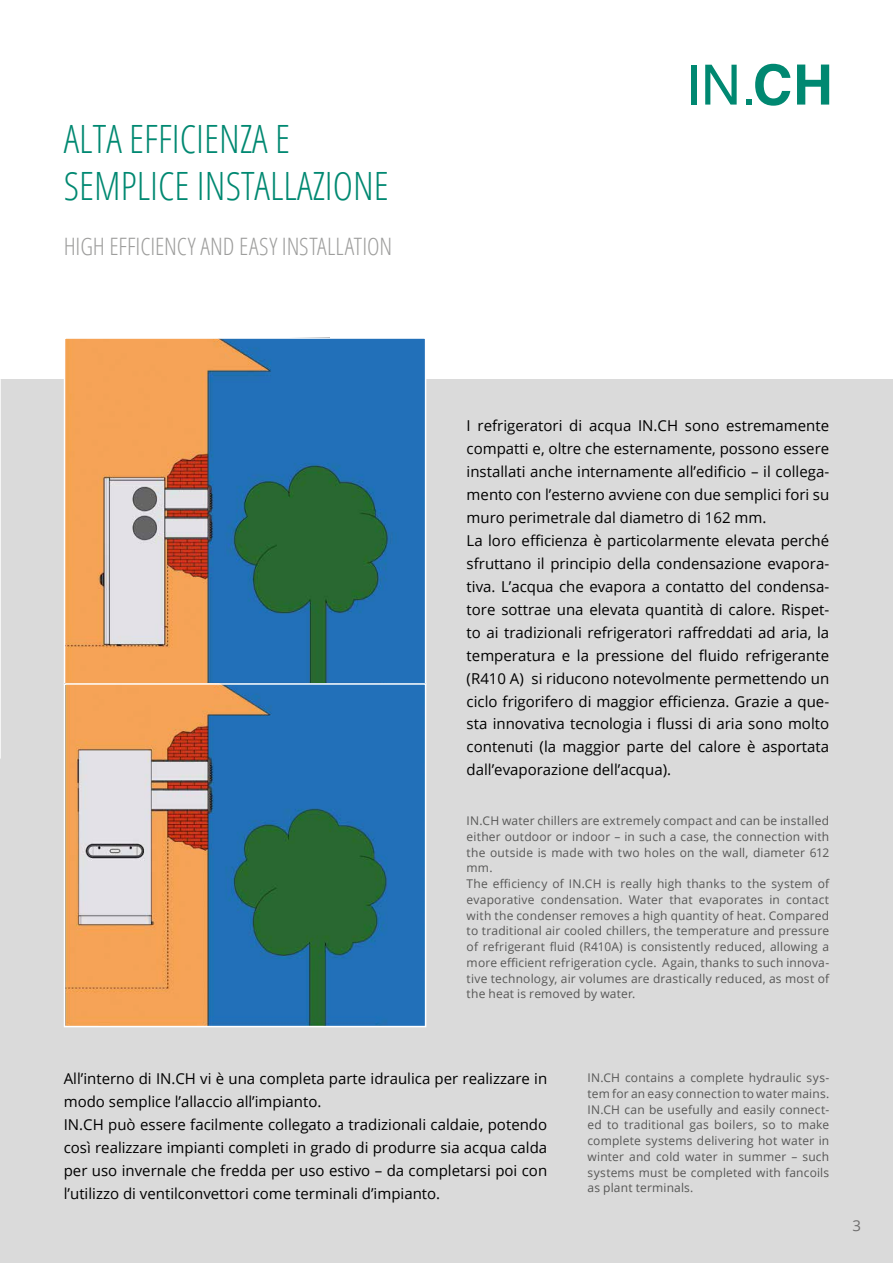
<style>
.page{position:relative;width:893px;height:1263px;background:#fff}
.page>*{position:absolute;margin:0;border:0;box-sizing:border-box;transform-origin:0 0}
.t1{font:300 condensed 39px/46.8px "Open Sans";color:#008871}
.t2{font:300 condensed 24px "Open Sans";letter-spacing:-.005em;color:#9d9d9c}
.t3{font:15px/23px "Open Sans";color:#000}
.t4{font:15px "Open Sans";color:#706f6f}
.t5{font:12px/15.8px "Open Sans";letter-spacing:.015em;color:#575756}
</style>
<div class="page">
<div style="left:691px;top:65px;width:5px;height:40px;background:#008871"></div>
<svg style="left:705px;top:65px;width:32px;height:40px"></svg>
<svg style="left:746px;top:64px;width:44px;height:42px"></svg>
<svg style="left:797px;top:65px;width:32px;height:40px"></svg>
<div style="left:0;top:379px;width:893px;height:884px;background:#dadada"></div>
<img style="left:67px;top:340px;width:356px;height:342px">
<div style="left:64px;top:337px;width:362px;height:348px;border:2px solid #fff"></div>
<svg style="left:67px;top:686px;width:356px;height:338px;background:#72868b"></svg>
<div style="left:64px;top:683px;width:362px;height:344px;border:2px solid #fff"></div>
<svg style="left:0;top:379px;width:1px;height:380px"></svg>
<h1 class="t1" style="left:64px;top:114px;width:327px">ALTA EFFICIENZA E<br>SEMPLICE INSTALLAZIONE</h1>
<h2 class="t2" style="left:64px;top:230px;width:330px">HIGH EFFICIENCY AND EASY INSTALLATION</h2>
<p class="t3" style="left:467px;top:414px;width:364px">I refrigeratori di acqua IN.CH sono estremamente compatti e, oltre che esternamente, possono essere installati anche internamente all’edificio – il collega&shy;mento con l’esterno avviene con due semplici fori su muro perimetrale dal diametro di 162 mm.<br>La loro efficienza è particolarmente elevata perché sfruttano il principio della condensazione evapora&shy;tiva. L’acqua che evapora a contatto del condensa&shy;tore sottrae una elevata quantità di calore. Rispet&shy;to ai tradizionali refrigeratori raffreddati ad aria, la temperatura e la pressione del fluido refrigerante (R410 A) si riducono notevolmente permettendo un ciclo frigorifero di maggior efficienza. Grazie a que&shy;sta innovativa tecnologia i flussi di aria sono molto contenuti (la maggior parte del calore è asportata dall’evaporazione dell’acqua).</p>
<p class="t5" style="left:467px;top:813px;width:364px">IN.CH water chillers are extremely compact and can be installed either outdoor or indoor – in such a case, the connection with the outside is made with two holes on the wall, diameter 612 mm.<br>The efficiency of IN.CH is really high thanks to the system of evaporative condensation. Water that evaporates in contact with the condenser removes a high quantity of heat. Compared to traditional air cooled chillers, the temperature and pressure of refrigerant fluid (R410A) is consistently reduced, allowing a more efficient refrigeration cycle. Again, thanks to such innova&shy;tive technology, air volumes are drastically reduced, as most of the heat is removed by water.</p>
<p class="t3" style="left:64px;top:1067px;width:485px">All’interno di IN.CH vi è una completa parte idraulica per realizzare in modo semplice l’allaccio all’impianto.<br>IN.CH può essere facilmente collegato a tradizionali caldaie, potendo così realizzare impianti completi in grado di produrre sia acqua calda per uso invernale che fredda per uso estivo – da completarsi poi con l’utilizzo di ventilconvettori come terminali d’impianto.</p>
<p class="t5" style="left:587px;top:1069px;width:243px;text-align:justify">IN.CH contains a complete hydraulic sys&shy;tem for an easy connection to water mains.<br>IN.CH can be usefully and easily connect&shy;ed to traditional gas boilers, so to make complete systems delivering hot water in winter and cold water in summer – such systems must be completed with fancoils as plant terminals.</p>
<p class="t4" style="left:852px;top:1215px;width:10px">3</p>
</div>
